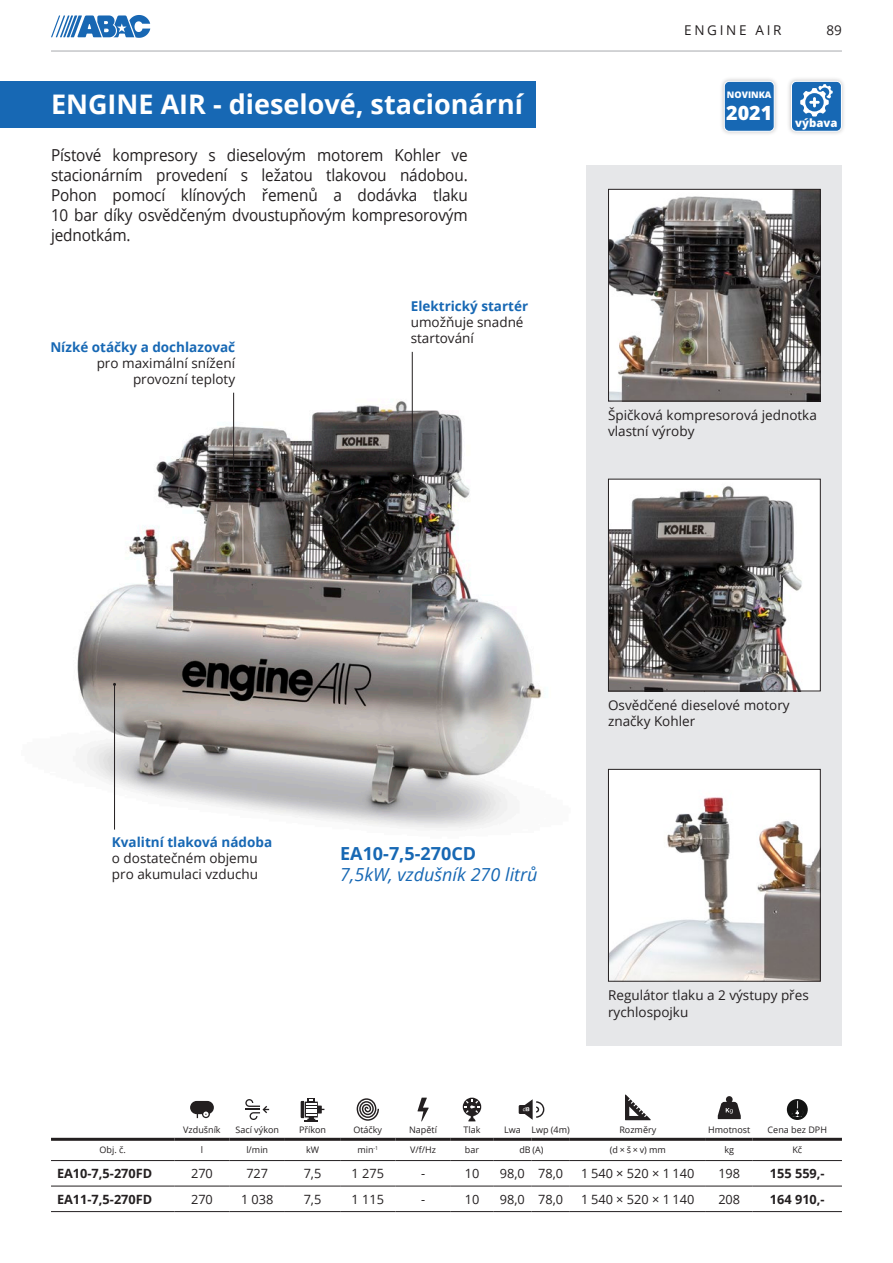
<style>
.page{position:relative;width:893px;height:1263px;background:#fff}
.page>*{position:absolute;margin:0;border:0;box-sizing:border-box;transform-origin:0 0}
.t1{font:700 27px "Open Sans";color:#fff}
.t2{font:800 19.65px "Open Sans";color:#fff}
.t3{font:italic 18px "Open Sans";color:#1768b4}
.t4{font:700 18px "Open Sans";color:#1768b4}
.t5{font:16.5px/19.8px "Open Sans";letter-spacing:-.01em;color:#231f20;text-align:justify;scale:.93 1}
.t6{font:13.5px/16.2px "Open Sans";color:#231f20}
.t7{font:700 13.5px "Open Sans";color:#1768b4}
.t8{font:13.5px "Open Sans";letter-spacing:.2em;color:#231f20}
.t9{font:12.75px "Open Sans";color:#231f20}
.t10{font:700 12.75px "Open Sans";color:#231f20}
.t11{font:800 11.4px "Open Sans";color:#fff}
.t12{font:9px "Open Sans";color:#231f20}
.t13{font:800 9px "Open Sans";color:#fff}
</style>
<div class="page">
<hr style="left:51px;top:51px;width:791px;height:1px;background:#a8a9ad">
<svg style="left:51px;top:15px;width:99px;height:23px"></svg>
<img style="left:77px;top:387px;width:465px;height:441px">
<div style="left:587px;top:165px;width:255px;height:880px;background:#e6e7e9"></div>
<img style="left:610px;top:191px;width:209px;height:208px">
<div style="left:608px;top:189px;width:213px;height:212px;border:1px solid #231f20"></div>
<img style="left:610px;top:481px;width:209px;height:208px">
<div style="left:608px;top:479px;width:213px;height:212px;border:1px solid #231f20"></div>
<img style="left:610px;top:771px;width:209px;height:208px">
<div style="left:608px;top:769px;width:213px;height:212px;border:1px solid #231f20"></div>
<hr style="left:114px;top:684px;width:1px;height:146px;background:#231f20">
<hr style="left:233px;top:393px;width:1px;height:80px;background:#231f20">
<hr style="left:412px;top:352px;width:1px;height:147px;background:#231f20">
<div style="left:0;top:81px;width:536px;height:46px;background:#1768b4"></div>
<hr style="left:51px;top:1186px;width:123px;height:1px;background:#231f20">
<hr style="left:174px;top:1186px;width:56px;height:1px;background:#231f20">
<hr style="left:230px;top:1186px;width:55px;height:1px;background:#231f20">
<hr style="left:285px;top:1186px;width:55px;height:1px;background:#231f20">
<hr style="left:340px;top:1186px;width:55px;height:1px;background:#231f20">
<hr style="left:395px;top:1186px;width:56px;height:1px;background:#231f20">
<hr style="left:451px;top:1186px;width:42px;height:1px;background:#231f20">
<hr style="left:493px;top:1186px;width:38px;height:1px;background:#231f20">
<hr style="left:531px;top:1186px;width:39px;height:1px;background:#231f20">
<hr style="left:570px;top:1186px;width:136px;height:1px;background:#231f20">
<hr style="left:706px;top:1186px;width:47px;height:1px;background:#231f20">
<hr style="left:753px;top:1186px;width:89px;height:1px;background:#231f20">
<hr style="left:51px;top:1211px;width:123px;height:1px;background:#231f20">
<hr style="left:174px;top:1211px;width:56px;height:1px;background:#231f20">
<hr style="left:230px;top:1211px;width:55px;height:1px;background:#231f20">
<hr style="left:285px;top:1211px;width:55px;height:1px;background:#231f20">
<hr style="left:340px;top:1211px;width:55px;height:1px;background:#231f20">
<hr style="left:395px;top:1211px;width:56px;height:1px;background:#231f20">
<hr style="left:451px;top:1211px;width:42px;height:1px;background:#231f20">
<hr style="left:493px;top:1211px;width:38px;height:1px;background:#231f20">
<hr style="left:531px;top:1211px;width:39px;height:1px;background:#231f20">
<hr style="left:570px;top:1211px;width:136px;height:1px;background:#231f20">
<hr style="left:706px;top:1211px;width:47px;height:1px;background:#231f20">
<hr style="left:753px;top:1211px;width:89px;height:1px;background:#231f20">
<hr style="left:51px;top:1160px;width:123px;height:1px;background:#231f20">
<hr style="left:174px;top:1160px;width:56px;height:1px;background:#231f20">
<hr style="left:230px;top:1160px;width:55px;height:1px;background:#231f20">
<hr style="left:285px;top:1160px;width:55px;height:1px;background:#231f20">
<hr style="left:340px;top:1160px;width:55px;height:1px;background:#231f20">
<hr style="left:395px;top:1160px;width:56px;height:1px;background:#231f20">
<hr style="left:451px;top:1160px;width:42px;height:1px;background:#231f20">
<hr style="left:493px;top:1160px;width:38px;height:1px;background:#231f20">
<hr style="left:531px;top:1160px;width:39px;height:1px;background:#231f20">
<hr style="left:570px;top:1160px;width:136px;height:1px;background:#231f20">
<hr style="left:706px;top:1160px;width:47px;height:1px;background:#231f20">
<hr style="left:753px;top:1160px;width:89px;height:1px;background:#231f20">
<hr style="left:51px;top:1138px;width:123px;height:3px;background:#231f20">
<hr style="left:174px;top:1138px;width:56px;height:3px;background:#231f20">
<hr style="left:230px;top:1138px;width:55px;height:3px;background:#231f20">
<hr style="left:285px;top:1138px;width:55px;height:3px;background:#231f20">
<hr style="left:340px;top:1138px;width:55px;height:3px;background:#231f20">
<hr style="left:395px;top:1138px;width:56px;height:3px;background:#231f20">
<hr style="left:451px;top:1138px;width:42px;height:3px;background:#231f20">
<hr style="left:493px;top:1138px;width:38px;height:3px;background:#231f20">
<hr style="left:531px;top:1138px;width:39px;height:3px;background:#231f20">
<hr style="left:570px;top:1138px;width:136px;height:3px;background:#231f20">
<hr style="left:706px;top:1138px;width:47px;height:3px;background:#231f20">
<hr style="left:753px;top:1138px;width:89px;height:3px;background:#231f20">
<svg style="left:190px;top:1101px;width:24px;height:17px"></svg>
<svg style="left:245px;top:1099px;width:24px;height:21px"></svg>
<svg style="left:301px;top:1098px;width:23px;height:23px"></svg>
<svg style="left:357px;top:1098px;width:22px;height:23px"></svg>
<svg style="left:417px;top:1097px;width:12px;height:24px"></svg>
<svg style="left:463px;top:1097px;width:18px;height:24px"></svg>
<svg style="left:519px;top:1099px;width:25px;height:21px"></svg>
<svg style="left:625px;top:1094px;width:26px;height:26px"></svg>
<svg style="left:718px;top:1096px;width:23px;height:23px"></svg>
<svg style="left:787px;top:1099px;width:21px;height:21px"></svg>
<svg style="left:790px;top:1100px;width:14px;height:18px"></svg>
<div style="left:787px;top:77px;width:59px;height:59px;background:#231f20;opacity:.29"></div>
<svg style="left:791px;top:81px;width:51px;height:51px;background:#4c8ac5"></svg>
<div style="left:719px;top:76px;width:60px;height:60px;background:#231f20;opacity:.29"></div>
<svg style="left:724px;top:81px;width:51px;height:51px;background:#2a74b9"></svg>
<h1 class="t1" style="left:51px;top:86px;width:474px">ENGINE AIR - dieselové, stacionární</h1>
<p class="t5" style="left:51px;top:145px;width:450px">Pístové kompresory s dieselovým motorem Kohler ve stacionárním provedení s ležatou tlakovou nádobou.<br>Pohon pomocí klínových řemenů a dodávka tlaku 10 bar díky osvědčeným dvoustupňovým kompresorovým jednotkám.</p>
<p class="t7" style="left:50px;top:337px;width:186px">Nízké otáčky a dochlazovač</p>
<p class="t6" style="left:97px;top:355px;width:140px;text-align:right">pro maximální snížení provozní teploty</p>
<p class="t7" style="left:411px;top:296px;width:119px">Elektrický startér</p>
<p class="t6" style="left:411px;top:314px;width:114px">umožňuje snadné startování</p>
<p class="t8" style="left:684px;top:21px;width:99px">ENGINE AIR</p>
<p class="t6" style="left:826px;top:22px;width:17px">89</p>
<p class="t13" style="left:727px;top:88px;width:46px">NOVINKA</p>
<h2 class="t2" style="left:726px;top:98px;width:48px">2021</h2>
<p class="t11" style="left:795px;top:114px;width:44px">výbava</p>
<p class="t6" style="left:608px;top:407px;width:210px">Špičková kompresorová jednotka vlastní výroby</p>
<p class="t7" style="left:112px;top:832px;width:162px">Kvalitní tlaková nádoba</p>
<p class="t6" style="left:112px;top:849px;width:148px">o dostatečném objemu pro akumulaci vzduchu</p>
<h3 class="t4" style="left:340px;top:840px;width:138px">EA10-7,5-270CD</h3>
<h3 class="t3" style="left:340px;top:862px;width:199px">7,5kW, vzdušník 270 litrů</h3>
<p class="t6" style="left:608px;top:697px;width:183px">Osvědčené dieselové motory značky Kohler</p>
<p class="t6" style="left:608px;top:987px;width:202px">Regulátor tlaku a 2 výstupy přes rychlospojku</p>
<p class="t12" style="left:183px;top:1124px;width:39px">Vzdušník</p>
<p class="t12" style="left:235px;top:1124px;width:45px">Sací výkon</p>
<p class="t12" style="left:299px;top:1124px;width:29px">Příkon</p>
<p class="t12" style="left:353px;top:1124px;width:30px">Otáčky</p>
<p class="t12" style="left:409px;top:1124px;width:29px">Napětí</p>
<p class="t12" style="left:463px;top:1124px;width:18px">Tlak</p>
<p class="t12" style="left:504px;top:1124px;width:67px">Lwa Lwp (4m)</p>
<p class="t12" style="left:619px;top:1124px;width:38px">Rozměry</p>
<p class="t12" style="left:708px;top:1124px;width:44px">Hmotnost</p>
<p class="t12" style="left:768px;top:1124px;width:61px">Cena bez DPH</p>
<p class="t12" style="left:100px;top:1144px;width:28px">Obj. č.</p>
<p class="t12" style="left:201px;top:1144px;width:4px">l</p>
<p class="t12" style="left:246px;top:1144px;width:23px">l/min</p>
<p class="t12" style="left:306px;top:1144px;width:15px">kW</p>
<p class="t12" style="left:357px;top:1144px;width:22px">min<sup>-1</sup></p>
<p class="t12" style="left:410px;top:1144px;width:27px">V/f/Hz</p>
<p class="t12" style="left:465px;top:1144px;width:16px">bar</p>
<p class="t12" style="left:519px;top:1144px;width:26px">dB (A)</p>
<p class="t12" style="left:610px;top:1144px;width:58px">(d × š × v) mm</p>
<p class="t12" style="left:724px;top:1144px;width:11px">kg</p>
<p class="t12" style="left:792px;top:1144px;width:11px">Kč</p>
<p class="t10" style="left:57px;top:1164px;width:97px">EA10-7,5-270FD</p>
<p class="t9" style="left:191px;top:1165px;width:23px">270</p>
<p class="t9" style="left:246px;top:1165px;width:23px">727</p>
<p class="t9" style="left:304px;top:1165px;width:19px">7,5</p>
<p class="t9" style="left:352px;top:1165px;width:34px">1 275</p>
<p class="t9" style="left:421px;top:1165px;width:6px">-</p>
<p class="t9" style="left:465px;top:1165px;width:16px">10</p>
<p class="t9" style="left:500px;top:1165px;width:65px">98,0 78,0</p>
<p class="t9" style="left:581px;top:1165px;width:115px">1 540 × 520 × 1 140</p>
<p class="t9" style="left:718px;top:1165px;width:23px">198</p>
<p class="t10" style="left:770px;top:1164px;width:56px">155 559,-</p>
<p class="t10" style="left:57px;top:1190px;width:97px">EA11-7,5-270FD</p>
<p class="t9" style="left:191px;top:1190px;width:23px">270</p>
<p class="t9" style="left:241px;top:1190px;width:34px">1 038</p>
<p class="t9" style="left:304px;top:1190px;width:19px">7,5</p>
<p class="t9" style="left:352px;top:1190px;width:34px">1 115</p>
<p class="t9" style="left:421px;top:1190px;width:6px">-</p>
<p class="t9" style="left:465px;top:1190px;width:16px">10</p>
<p class="t9" style="left:500px;top:1190px;width:65px">98,0 78,0</p>
<p class="t9" style="left:581px;top:1190px;width:115px">1 540 × 520 × 1 140</p>
<p class="t9" style="left:718px;top:1190px;width:23px">208</p>
<p class="t10" style="left:770px;top:1190px;width:56px">164 910,-</p>
</div>
